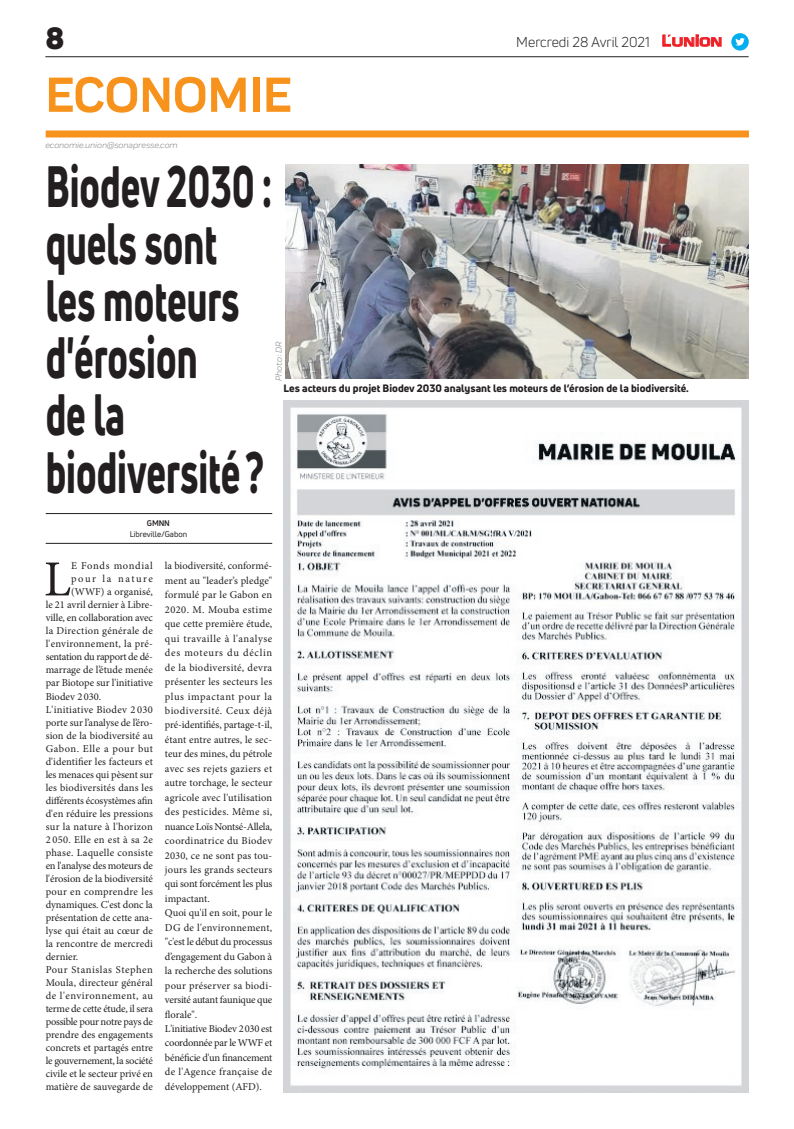
<style>
.page{position:relative;width:794px;height:1129px;background:#fff}
.page>*{position:absolute;margin:0;border:0;box-sizing:border-box;transform-origin:0 0}
.t1{font:800 57px/57px "Uni Neue";color:#231f20;scale:.65 1}
.t2{font:700 51px "Praktika";color:#f7931d}
.t3{font:50.5px "Minion Pro";color:#231f20}
.t4{font:900 30px "Uni Neue";color:#231f20}
.t5{font:14px "Uni Neue";color:#231f20}
.t6{font:10.5px/14.4px "Minion Pro";letter-spacing:.005em;color:#231f20}
.t7{font:10.5px "Minion Pro";letter-spacing:.025em;color:#231f20}
.t8{font:800 10.5px "Uni Neue";color:#231f20}
.t9{font:10.5px "Minion Pro";letter-spacing:-.02em;color:#231f20}
.t10{font:10.5px "Minion Pro";letter-spacing:-.025em;color:#231f20}
.t11{font:10.5px "Minion Pro";letter-spacing:.05em;color:#231f20}
.t12{font:10.5px "Minion Pro";letter-spacing:.03em;color:#231f20}
.t13{font:10.5px "Minion Pro";letter-spacing:-.015em;color:#231f20}
.t14{font:10.5px "Minion Pro";letter-spacing:.045em;color:#231f20}
.t15{font:10.5px "Minion Pro";letter-spacing:.06em;color:#231f20}
.t16{font:10.5px "Minion Pro";letter-spacing:.145em;color:#231f20}
.t17{font:italic 9px "Praktika";color:#818386}
.t18{font:8px "Uni Neue";color:#231f20}
.t19{font:700 8px "Uni Neue";color:#231f20}
.s1{font-family:"Eurostile";font-weight:600;font-size:14.9px;color:#ee1d23}
.s2{font-family:"Eurostile";font-weight:600;font-size:11.4px;color:#ee1d23}
</style>
<div class="page">
<div style="left:46px;top:130px;width:703px;height:7px;background:#f7931d"></div>
<hr style="left:45px;top:56px;width:703px;height:1px;background:#231f20">
<svg style="left:662px;top:34px;width:60px;height:13px"></svg>
<div style="left:731px;top:33px;width:17px;height:18px;background:#00aeef;border-radius:50%"></div>
<svg style="left:735px;top:38px;width:10px;height:8px"></svg>
<img style="left:283px;top:401px;width:465px;height:690px">
<hr style="left:46px;top:542px;width:226px;height:1px;background:#231f20">
<hr style="left:46px;top:513px;width:226px;height:1px;background:#231f20">
<img style="left:285px;top:164px;width:463px;height:214px">
<h3 class="t4" style="left:45px;top:17px;width:21px">8</h3>
<h2 class="t2" style="left:45px;top:54px;width:248px">ECONOMIE</h2>
<p class="t17" style="left:45px;top:139px;width:134px">economie.union@sonapresse.com</p>
<h3 class="t5" style="left:516px;top:33px;width:207px">Mercredi 28 Avril 2021 <span class="s1">L</span><span class="s2">UNION</span></h3>
<h1 class="t1" style="left:46px;top:157px;width:350px">Biodev 2030 : quels sont les moteurs d'érosion<br>de la biodiversité?</h1>
<p class="t19" style="left:147px;top:518px;width:24px">GMNN</p>
<p class="t18" style="left:130px;top:529px;width:59px">Libreville/Gabon</p>
<p class="t17" style="left:272px;top:381px;width:41px;rotate:-90deg">Photo : DR</p>
<p class="t8" style="left:283px;top:381px;width:407px">Les acteurs du projet Biodev 2030 analysant les moteurs de l’érosion de la biodiversité.</p>
<h3 class="t3" style="left:44px;top:545px;width:29px">L</h3>
<p class="t15" style="left:71px;top:559px;width:83px">E Fonds mondial</p>
<p class="t16" style="left:71px;top:572px;width:83px">pour la nature</p>
<p class="t6" style="left:71px;top:584px;width:83px">(WWF) a organisé,</p>
<p class="t6" style="left:46px;top:597px;width:109px">le 21 avril dernier à Libre-</p>
<p class="t6" style="left:46px;top:610px;width:109px">ville, en collaboration avec</p>
<p class="t7" style="left:46px;top:624px;width:109px">la Direction générale de</p>
<p class="t6" style="left:46px;top:636px;width:109px">l'environnement, la pré-</p>
<p class="t10" style="left:46px;top:650px;width:109px">sentation du rapport de dé-</p>
<p class="t6" style="left:46px;top:662px;width:109px">marrage de l’étude menée</p>
<p class="t6" style="left:46px;top:675px;width:109px">par Biotope sur l'initiative</p>
<p class="t6" style="left:46px;top:688px;width:57px">Biodev 2 030.</p>
<p class="t7" style="left:46px;top:702px;width:109px">L'initiative Biodev 2 030</p>
<p class="t6" style="left:46px;top:714px;width:109px">porte sur l’analyse de l’éro-</p>
<p class="t6" style="left:46px;top:727px;width:109px">sion de la biodiversité au</p>
<p class="t11" style="left:46px;top:741px;width:109px">Gabon. Elle a pour but</p>
<p class="t6" style="left:46px;top:753px;width:109px">d'identifier les facteurs et</p>
<p class="t6" style="left:46px;top:766px;width:109px">les menaces qui pèsent sur</p>
<p class="t6" style="left:46px;top:779px;width:109px">les biodiversités dans les</p>
<p class="t13" style="left:46px;top:793px;width:109px">différents écosystèmes afin</p>
<p class="t6" style="left:46px;top:805px;width:109px">d'en réduire les pressions</p>
<p class="t7" style="left:46px;top:819px;width:109px">sur la nature à l'horizon</p>
<p class="t12" style="left:46px;top:832px;width:109px">2 050. Elle en est à sa 2e</p>
<p class="t7" style="left:46px;top:845px;width:109px">phase. Laquelle consiste</p>
<p class="t9" style="left:46px;top:858px;width:109px">en l'analyse des moteurs de</p>
<p class="t6" style="left:46px;top:870px;width:109px">l'érosion de la biodiversité</p>
<p class="t12" style="left:46px;top:884px;width:109px">pour en comprendre les</p>
<p class="t6" style="left:46px;top:896px;width:109px">dynamiques. C'est donc la</p>
<p class="t6" style="left:46px;top:909px;width:109px">présentation de cette ana-</p>
<p class="t6" style="left:46px;top:922px;width:109px">lyse qui était au cœur de</p>
<p class="t6" style="left:46px;top:935px;width:109px">la rencontre de mercredi</p>
<p class="t6" style="left:46px;top:948px;width:34px">dernier.</p>
<p class="t11" style="left:46px;top:962px;width:109px">Pour Stanislas Stephen</p>
<p class="t6" style="left:46px;top:974px;width:109px">Moula, directeur général</p>
<p class="t14" style="left:46px;top:988px;width:109px">de l'environnement, au</p>
<p class="t9" style="left:46px;top:1001px;width:109px">terme de cette étude, il sera</p>
<p class="t10" style="left:46px;top:1014px;width:109px">possible pour notre pays de</p>
<p class="t6" style="left:46px;top:1026px;width:109px">prendre des engagements</p>
<p class="t6" style="left:46px;top:1039px;width:109px">concrets et partagés entre</p>
<p class="t9" style="left:46px;top:1053px;width:109px">le gouvernement, la société</p>
<p class="t6" style="left:46px;top:1065px;width:109px">civile et le secteur privé en</p>
<p class="t6" style="left:46px;top:1078px;width:109px">matière de sauvegarde de</p>
<p class="t6" style="left:165px;top:558px;width:109px">la biodiversité, conformé&shy;ment au "leader’s pledge" formulé par le Gabon en<br>2020. M. Mouba estime que cette première étude, qui travaille à l'analyse des moteurs du déclin de la biodiversité, devra présenter les secteurs les plus impactant pour la biodiversité. Ceux déjà pré-identifiés, partage-t-il, étant entre autres, le sec&shy;teur des mines, du pétrole avec ses rejets gaziers et autre torchage, le secteur agricole avec l'utilisation des pesticides. Même si, nuance Loïs Nontsé-Allela, coordinatrice du Biodev<br>2030, ce ne sont pas tou&shy;jours les grands secteurs qui sont forcément les plus impactant.<br>Quoi qu'il en soit, pour le<br>DG de l'environnement, "c'est le début du processus d’engagement du Gabon à la recherche des solutions pour préserver sa biodi&shy;versité autant faunique que florale".<br>L'initiative Biodev 2030 est coordonnée par le WWF et bénéficie d'un financement de l'Agence française de développement (AFD).</p>
</div>
